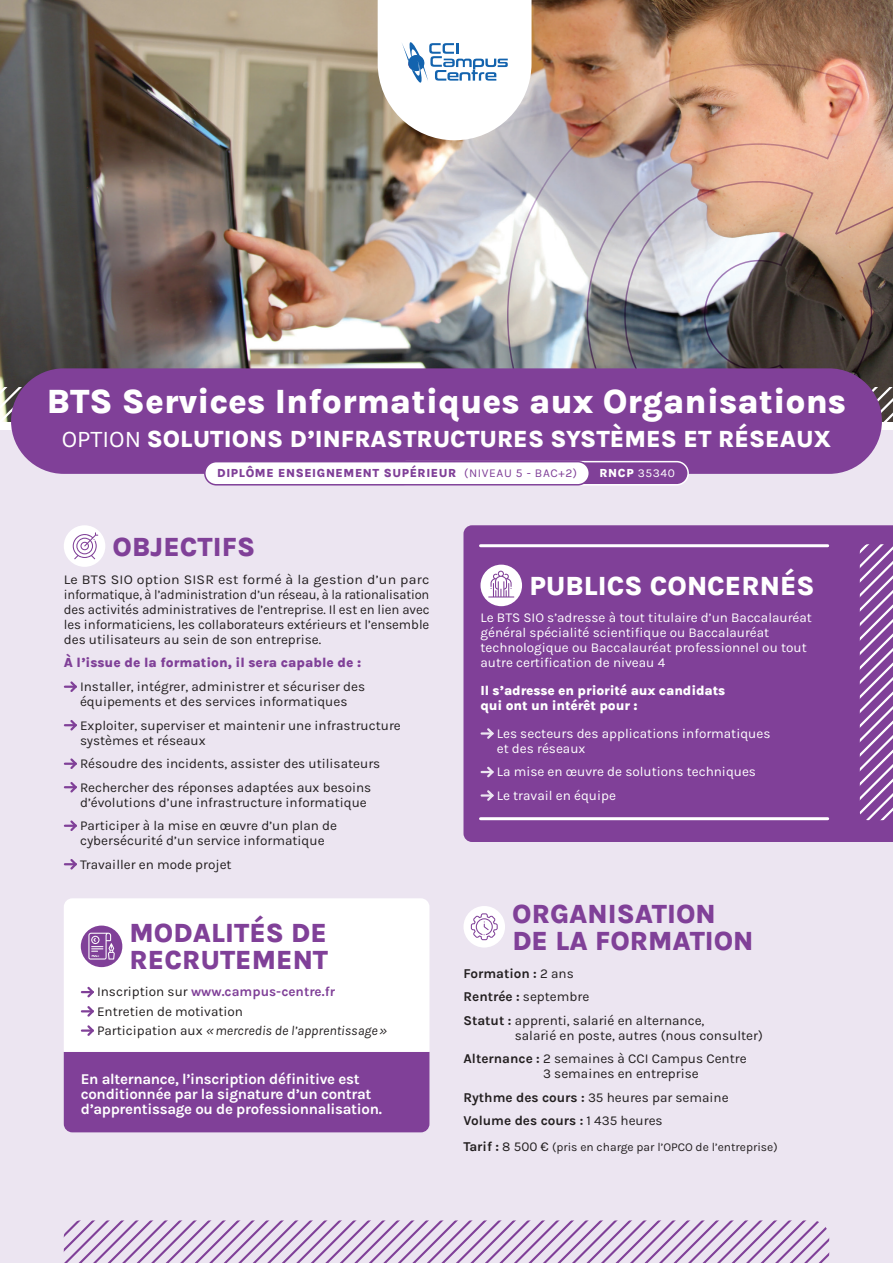
<style>
.page{position:relative;width:893px;height:1263px;background:#fff}
.page>*{position:absolute;margin:0;border:0;box-sizing:border-box;transform-origin:0 0}
.Titres_page{font:800 34.5px "Karla";color:#fff}
.Titrages_paragraphes{font:800 27px/27px "Karla";color:#804098}
.Titrages_paragraphes-2{font:800 27px "Karla";color:#fff}
.Titres_page-2{font:800 24px "Karla";color:#fff}
.Labeur{font:700 15px/15px "Karla";letter-spacing:-.02em;color:#fff}
.Labeur-2{font:13.5px/15px "Karla";color:#231f20}
.Labeur-3{font:13.5px/15px "Karla";color:#fff}
.Labeur-4{font:13.5px/15px "Karla";color:#231f20;text-align:justify;scale:1.05 1}
.Labeur-5{font:800 13.5px/15px "Karla";letter-spacing:-.01em;color:#fff}
.Labeur-6{font:italic 13.5px "Karla";color:#231f20}
.Labeur-7{font:700 13.5px "Karla";color:#231f20}
.Labeur-8{font:800 13.5px "Karla";color:#804098}
.Labeur-9{font:700 13.5px "Karla";color:#804098}
.Labeur-10{font:12px "Karla";color:#231f20}
.Titres_page-3{font:800 12px "Karla";letter-spacing:.05em;color:#804098}
.Titres_page-4{font:12px "Karla";letter-spacing:.05em;color:#fff}
.s1{font-weight:400}
.s2{font-weight:800}
.s3{font-weight:400;color:#231f20}
.s4{font-style:normal}
.s5{font-weight:700}
.s6{font-weight:700;font-size:13.5px}
.s7{font-size:13.5px}
</style>
<div class="page">
<img style="left:0;top:0;width:893px;height:388px">
<img style="left:506px;top:63px;width:387px;height:325px">
<div style="left:0;top:430px;width:893px;height:833px;background:#ece5f1"></div>
<svg style="left:64px;top:1220px;width:765px;height:43px"></svg>
<svg style="left:0;top:388px;width:893px;height:33px"></svg>
<div style="left:64px;top:1052px;width:365px;height:80px;background:#804098"></div>
<div style="left:64px;top:898px;width:365px;height:154px;background:#fff"></div>
<div style="left:81px;top:925px;width:41px;height:42px;background:#804098;border-radius:50%"></div>
<svg style="left:88px;top:933px;width:27px;height:26px"></svg>
<svg style="left:82px;top:985px;width:14px;height:53px"></svg>
<div style="left:64px;top:525px;width:41px;height:42px;background:#fff;border-radius:50%"></div>
<svg style="left:73px;top:532px;width:25px;height:27px"></svg>
<svg style="left:65px;top:681px;width:12px;height:11px"></svg>
<svg style="left:65px;top:720px;width:12px;height:11px"></svg>
<svg style="left:65px;top:758px;width:12px;height:11px"></svg>
<svg style="left:65px;top:782px;width:12px;height:11px"></svg>
<svg style="left:65px;top:820px;width:12px;height:11px"></svg>
<svg style="left:65px;top:859px;width:12px;height:11px"></svg>
<div style="left:463px;top:906px;width:42px;height:41px;background:#fff;border-radius:50%"></div>
<svg style="left:471px;top:913px;width:27px;height:27px"></svg>
<div style="left:463px;top:525px;width:430px;height:317px;background:#804098"></div>
<div style="left:480px;top:565px;width:42px;height:41px;background:#fff;border-radius:50%"></div>
<svg style="left:488px;top:571px;width:26px;height:26px"></svg>
<svg style="left:482px;top:726px;width:14px;height:15px"></svg>
<svg style="left:482px;top:765px;width:14px;height:14px"></svg>
<svg style="left:482px;top:788px;width:14px;height:15px"></svg>
<hr style="left:480px;top:544px;width:348px;height:3px;background:#fff">
<hr style="left:480px;top:817px;width:348px;height:3px;background:#fff">
<svg style="left:860px;top:544px;width:33px;height:276px;background:#9b69ae"></svg>
<div style="left:11px;top:368px;width:871px;height:106px;background:#804098;border-radius:53px"></div>
<svg style="left:378px;top:0;width:153px;height:140px"></svg>
<div style="left:395px;top:462px;width:293px;height:23px;background:#804098;border-radius:12px"></div>
<div style="left:394px;top:461px;width:295px;height:24px;border:2px solid #fff;border-radius:12px"></div>
<div style="left:205px;top:462px;width:384px;height:23px;background:#fff;border-radius:12px"></div>
<div style="left:204px;top:461px;width:386px;height:24px;border:2px solid #804098;border-radius:12px"></div>
<p class="Titres_page" style="left:47px;top:379px;width:801px">BTS Services Informatiques aux Organisations</p>
<p class="Titres_page-2" style="left:62px;top:424px;width:771px"><span class="s1">OPTION</span> SOLUTIONS D’INFRASTRUCTURES SYSTÈMES ET RÉSEAUX</p>
<p class="Titres_page-3" style="left:217px;top:465px;width:361px">DIPLÔME ENSEIGNEMENT SUPÉRIEUR <span class="s1">(NIVEAU 5 - BAC+2)</span></p>
<p class="Titres_page-4" style="left:600px;top:465px;width:77px"><span class="s2">RNCP</span> 35340</p>
<p class="Titrages_paragraphes" style="left:113px;top:533px;width:144px">OBJECTIFS</p>
<p class="Labeur-4" style="left:64px;top:571px;width:350px">Le BTS SIO option SISR est formé à la gestion d’un parc informatique, à l’administration d’un réseau, à la rationalisation des activités administratives de l’entreprise. Il est en lien avec les informaticiens, les collaborateurs extérieurs et l’ensemble des utilisateurs au sein de son entreprise.</p>
<p class="Labeur-8" style="left:64px;top:654px;width:299px">À l’issue de la formation, il sera capable de :</p>
<p class="Labeur-2" style="left:80px;top:678px;width:287px">Installer, intégrer, administrer et sécuriser des équipements et des services informatiques</p>
<p class="Labeur-2" style="left:80px;top:717px;width:322px">Exploiter, superviser et maintenir une infrastructure systèmes et réseaux</p>
<p class="Labeur-2" style="left:80px;top:755px;width:302px">Résoudre des incidents, assister des utilisateurs</p>
<p class="Labeur-2" style="left:80px;top:779px;width:293px">Rechercher des réponses adaptées aux besoins d’évolutions d’une infrastructure informatique</p>
<p class="Labeur-2" style="left:80px;top:817px;width:259px">Participer à la mise en œuvre d’un plan de cybersécurité d’un service informatique</p>
<p class="Labeur-2" style="left:80px;top:856px;width:153px">Travailler en mode projet</p>
<p class="Titrages_paragraphes" style="left:130px;top:918px;width:200px">MODALITÉS DE<br>RECRUTEMENT</p>
<p class="Labeur-9" style="left:97px;top:983px;width:239px"><span class="s3">Inscription sur</span> www.campus-centre.fr</p>
<p class="Labeur-2" style="left:97px;top:1003px;width:148px">Entretien de motivation</p>
<p class="Labeur-6" style="left:97px;top:1022px;width:292px"><span class="s4">Participation aux</span> «mercredis de l’apprentissage»</p>
<p class="Labeur" style="left:81px;top:1071px;width:303px">En alternance, l’inscription définitive est conditionnée par la signature d’un contrat d’apprentissage ou de professionnalisation.</p>
<p class="Titrages_paragraphes-2" style="left:529px;top:568px;width:287px">PUBLICS CONCERNÉS</p>
<p class="Labeur-3" style="left:480px;top:610px;width:333px">Le BTS SIO s’adresse à tout titulaire d’un Baccalauréat général spécialité scientifique ou Baccalauréat technologique ou Baccalauréat professionnel ou tout autre certification de niveau 4</p>
<p class="Labeur-5" style="left:480px;top:683px;width:246px">Il s’adresse en priorité aux candidats qui ont un intérêt pour :</p>
<p class="Labeur-3" style="left:497px;top:725px;width:275px">Les secteurs des applications informatiques et des réseaux</p>
<p class="Labeur-3" style="left:497px;top:764px;width:261px">La mise en œuvre de solutions techniques</p>
<p class="Labeur-3" style="left:497px;top:787px;width:121px">Le travail en équipe</p>
<p class="Titrages_paragraphes" style="left:512px;top:900px;width:243px">ORGANISATION<br>DE LA FORMATION</p>
<p class="Labeur-7" style="left:463px;top:965px;width:112px">Formation : <span class="s1">2 ans</span></p>
<p class="Labeur-2" style="left:463px;top:989px;width:127px"><span class="s5">Rentrée :</span> septembre</p>
<p class="Labeur-2" style="left:515px;top:1012px;width:250px;text-indent:-51px"><span class="s5">Statut :</span> apprenti, salarié en alternance,<br>salarié en poste, autres (nous consulter)</p>
<p class="Labeur-2" style="left:543px;top:1051px;width:205px;text-indent:-80px"><span class="s5">Alternance :</span> 2 semaines à CCI Campus Centre<br>3 semaines en entreprise</p>
<p class="Labeur-2" style="left:463px;top:1089px;width:267px"><span class="s5">Rythme des cours :</span> 35 heures par semaine</p>
<p class="Labeur-7" style="left:463px;top:1112px;width:201px">Volume des cours : <span class="s1">1 435 heures</span></p>
<p class="Labeur-10" style="left:463px;top:1139px;width:316px"><span class="s6">Tarif :</span> <span class="s7">8 500 €</span> (pris en charge par l’OPCO de l’entreprise)</p>
</div>
